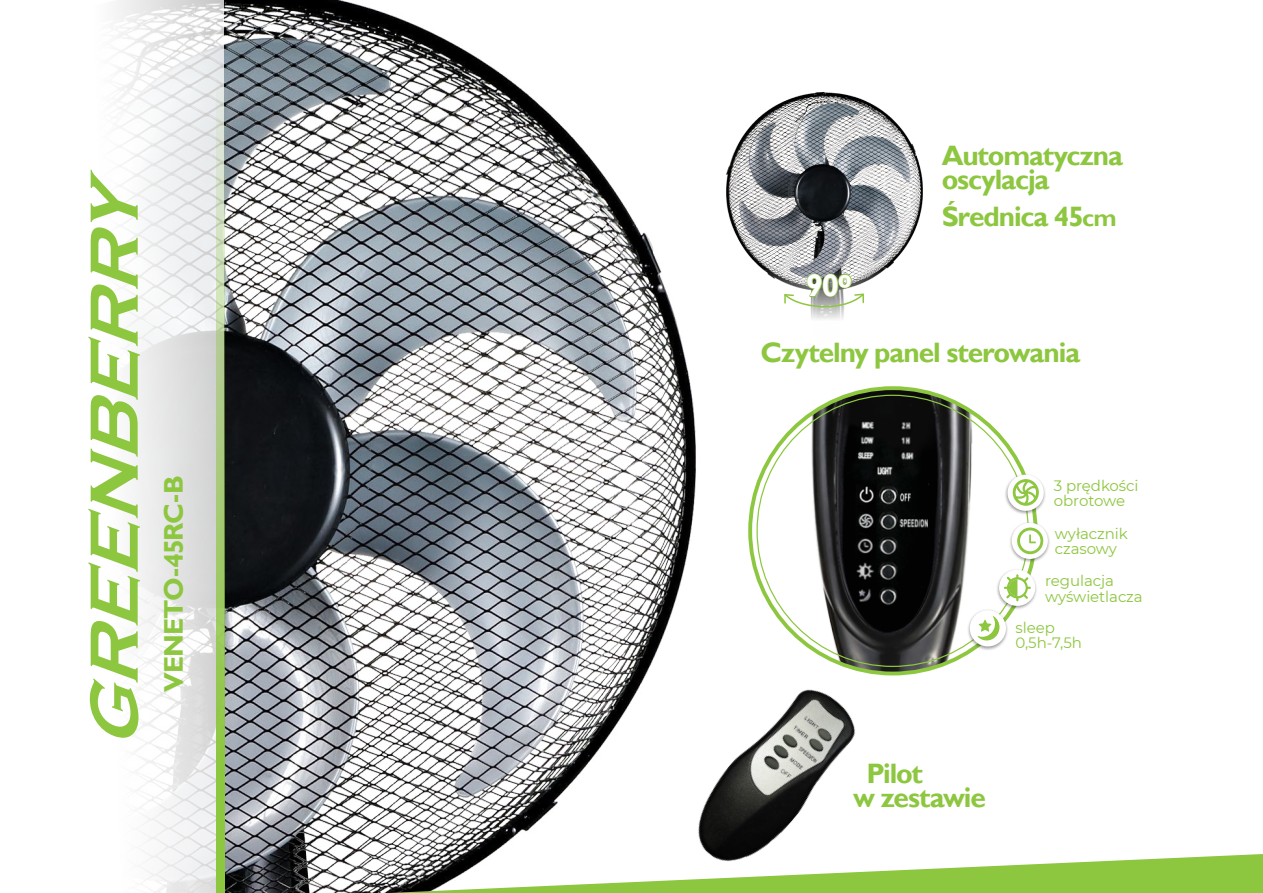
<style>
.page{position:relative;width:1263px;height:893px;background:#fff}
.page>*{position:absolute;margin:0;border:0;box-sizing:border-box;transform-origin:0 0}
.t1{font:700 31.2px "Gill Sans";color:#fff}
.t2{font:700 28.05px/24.3px "Gill Sans";letter-spacing:-.04em;color:#8dc63f}
.t3{font:700 27px "Gill Sans";letter-spacing:-.04em;color:#8dc63f}
.t4{font:15px/15.8px "Montserrat";letter-spacing:-.005em;color:#8dc63f}
.s1{font-family:"Montserrat";font-weight:800;font-size:30px}
.s2{font-size:24.3px}
</style>
<div class="page">
<img style="left:225px;top:0;width:761px;height:893px">
<img style="left:714px;top:90px;width:223px;height:255px">
<svg style="left:783px;top:273px;width:82px;height:36px"></svg>
<img style="left:750px;top:388px;width:285px;height:285px;border-radius:143px">
<div style="left:1004px;top:473px;width:43px;height:42px;background:#000;opacity:.39"></div>
<div style="left:1007px;top:475px;width:37px;height:36px;background:#fff;border-radius:50%"></div>
<div style="left:1009px;top:521px;width:42px;height:42px;background:#000;opacity:.39"></div>
<div style="left:1012px;top:523px;width:36px;height:36px;background:#fff;border-radius:50%"></div>
<div style="left:996px;top:568px;width:42px;height:42px;background:#000;opacity:.39"></div>
<div style="left:999px;top:570px;width:36px;height:36px;background:#fff;border-radius:50%"></div>
<div style="left:967px;top:609px;width:42px;height:42px;background:#000;opacity:.39"></div>
<div style="left:970px;top:610px;width:36px;height:36px;background:#fff;border-radius:50%"></div>
<svg style="left:1013px;top:479px;width:26px;height:27px"></svg>
<svg style="left:1017px;top:527px;width:26px;height:27px"></svg>
<svg style="left:1004px;top:574px;width:27px;height:27px"></svg>
<svg style="left:978px;top:616px;width:21px;height:24px"></svg>
<svg style="left:388px;top:854px;width:875px;height:39px"></svg>
<img style="left:666px;top:665px;width:215px;height:228px">
<svg style="left:90px;top:0;width:126px;height:893px"></svg>
<svg style="left:216px;top:0;width:9px;height:893px;background:#accb84"></svg>
<svg style="left:88px;top:170px;width:52px;height:569px"></svg>
<p class="t3" style="left:158px;top:692px;width:218px;rotate:-90deg">VENETO-45RC-B</p>
<p class="t1" style="left:806px;top:267px;width:47px">90<span class="s1">0</span></p>
<p class="t2" style="left:942px;top:144px;width:183px">Automatyczna oscylacja</p>
<p class="t2" style="left:942px;top:205px;width:177px">Średnica 45<span class="s2">cm</span></p>
<p class="t2" style="left:760px;top:341px;width:321px">Czytelny panel sterowania</p>
<p class="t4" style="left:1054px;top:477px;width:86px">3 prędkości obrotowe</p>
<p class="t4" style="left:1055px;top:525px;width:74px">wyłacznik czasowy</p>
<p class="t4" style="left:1045px;top:572px;width:99px">regulacja wyświetlacza</p>
<p class="t4" style="left:1015px;top:619px;width:68px">sleep<br>0,5h-7,5h</p>
<p class="t2" style="left:853px;top:762px;width:134px;text-indent:13px">Pilot<br>w zestawie</p>
</div>
